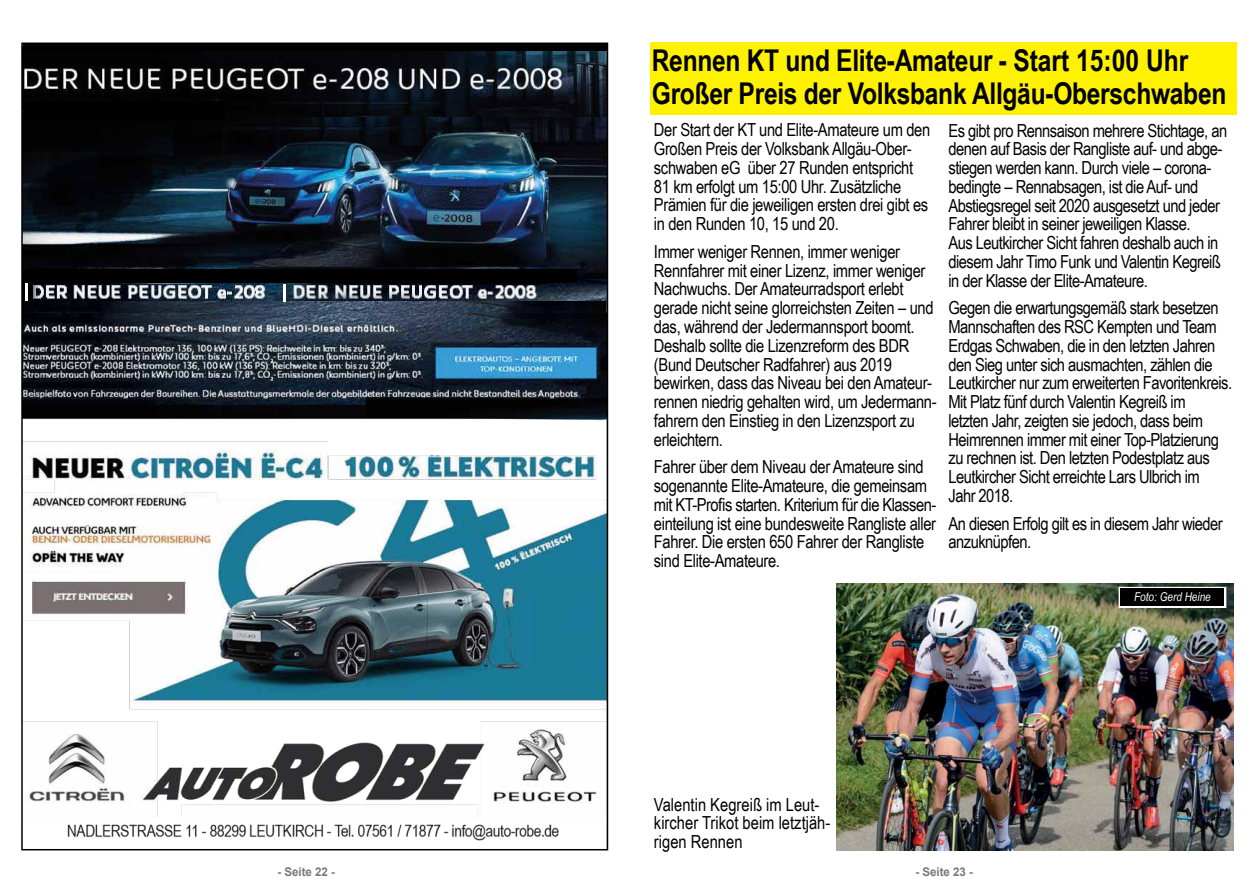
<style>
.page{position:relative;width:1259px;height:893px;background:#fff}
.page>*{position:absolute;margin:0;border:0;box-sizing:border-box;transform-origin:0 0}
.t1{font:700 30px/33px "Arial Narrow";letter-spacing:-.01em;color:#000}
.t2{font:18px/18.8px "Arial Narrow";letter-spacing:-.03em;color:#000}
.t3{font:18px/18.8px "Arial Narrow";color:#000}
.t4{font:italic 12.15px "Arial Narrow";color:#fff}
.t5{font:700 12px "Arial";color:#77787b;scale:.96 1}
</style>
<div class="page">
<div style="left:649px;top:43px;width:587px;height:72px;background:#fff200"></div>
<img style="left:836px;top:584px;width:397px;height:266px">
<svg style="left:1118px;top:587px;width:108px;height:21px"></svg>
<div style="left:1120px;top:589px;width:104px;height:17px;background:#000"></div>
<img style="left:24px;top:51px;width:581px;height:790px">
<img style="left:32px;top:280px;width:573px;height:21px">
<div style="left:23px;top:101px;width:202px;height:18px;background:#000"></div>
<div style="left:23px;top:44px;width:584px;height:7px;background:#000"></div>
<div style="left:23px;top:270px;width:9px;height:43px;background:#000"></div>
<div style="left:32px;top:270px;width:545px;height:13px;background:#000"></div>
<img style="left:28px;top:301px;width:577px;height:12px">
<svg style="left:25px;top:284px;width:2px;height:17px"></svg>
<svg style="left:284px;top:284px;width:2px;height:17px"></svg>
<h1 class="t1" style="left:652px;top:42px;width:576px">Rennen KT und Elite-Amateur - Start 15:00 Uhr<br>Großer Preis der Volksbank Allgäu-Oberschwaben</h1>
<p class="t2" style="left:654px;top:120px;width:278px">Der Start der KT und Elite-Amateure um den Großen Preis der Volksbank Allgäu-Ober&shy;schwaben eG über 27 Runden entspricht 81 km erfolgt um 15:00 Uhr. Zusätzliche Prämien für die jeweiligen ersten drei gibt es in den Runden 10, 15 und 20.</p>
<p class="t2" style="left:654px;top:242px;width:284px">Immer weniger Rennen, immer weniger Rennfahrer mit einer Lizenz, immer weniger Nachwuchs. Der Amateurradsport erlebt gerade nicht seine glorreichsten Zeiten – und das, während der Jedermannsport boomt.<br>Deshalb sollte die Lizenzreform des BDR (Bund Deutscher Radfahrer) aus 2019 bewirken, dass das Niveau bei den Amateur&shy;rennen niedrig gehalten wird, um Jedermann&shy;fahrern den Einstieg in den Lizenzsport zu erleichtern.</p>
<p class="t2" style="left:654px;top:457px;width:284px">Fahrer über dem Niveau der Amateure sind sogenannte Elite-Amateure, die gemeinsam mit KT-Profis starten. Kriterium für die Klassen&shy;einteilung ist eine bundesweite Rangliste aller Fahrer. Die ersten 650 Fahrer der Rangliste sind Elite-Amateure.</p>
<p class="t2" style="left:948px;top:120px;width:280px">Es gibt pro Rennsaison mehrere Stichtage, an denen auf Basis der Rangliste auf- und abge&shy;stiegen werden kann. Durch viele – corona&shy;bedingte – Rennabsagen, ist die Auf- und Abstiegsregel seit 2020 ausgesetzt und jeder Fahrer bleibt in seiner jeweiligen Klasse.<br>Aus Leutkircher Sicht fahren deshalb auch in diesem Jahr Timo Funk und Valentin Kegreiß in der Klasse der Elite-Amateure.</p>
<p class="t2" style="left:948px;top:298px;width:285px">Gegen die erwartungsgemäß stark besetzen Mannschaften des RSC Kempten und Team Erdgas Schwaben, die in den letzten Jahren den Sieg unter sich ausmachten, zählen die Leutkircher nur zum erweiterten Favoritenkreis.<br>Mit Platz fünf durch Valentin Kegreiß im<br>letzten Jahr, zeigten sie jedoch, dass beim Heimrennen immer mit einer Top-Platzierung zu rechnen ist. Den letzten Podestplatz aus Leutkircher Sicht erreichte Lars Ulbrich im<br>Jahr 2018.</p>
<p class="t2" style="left:948px;top:513px;width:276px">An diesen Erfolg gilt es in diesem Jahr wieder anzuknüpfen.</p>
<p class="t3" style="left:654px;top:794px;width:178px">Valentin Kegreiß im Leut&shy;kircher Trikot beim letztjäh&shy;rigen Rennen</p>
<p class="t5" style="left:277px;top:863px;width:62px">- Seite 22 -</p>
<p class="t5" style="left:915px;top:863px;width:62px">- Seite 23 -</p>
<p class="t4" style="left:1134px;top:589px;width:78px">Foto: Gerd Heine</p>
</div>
